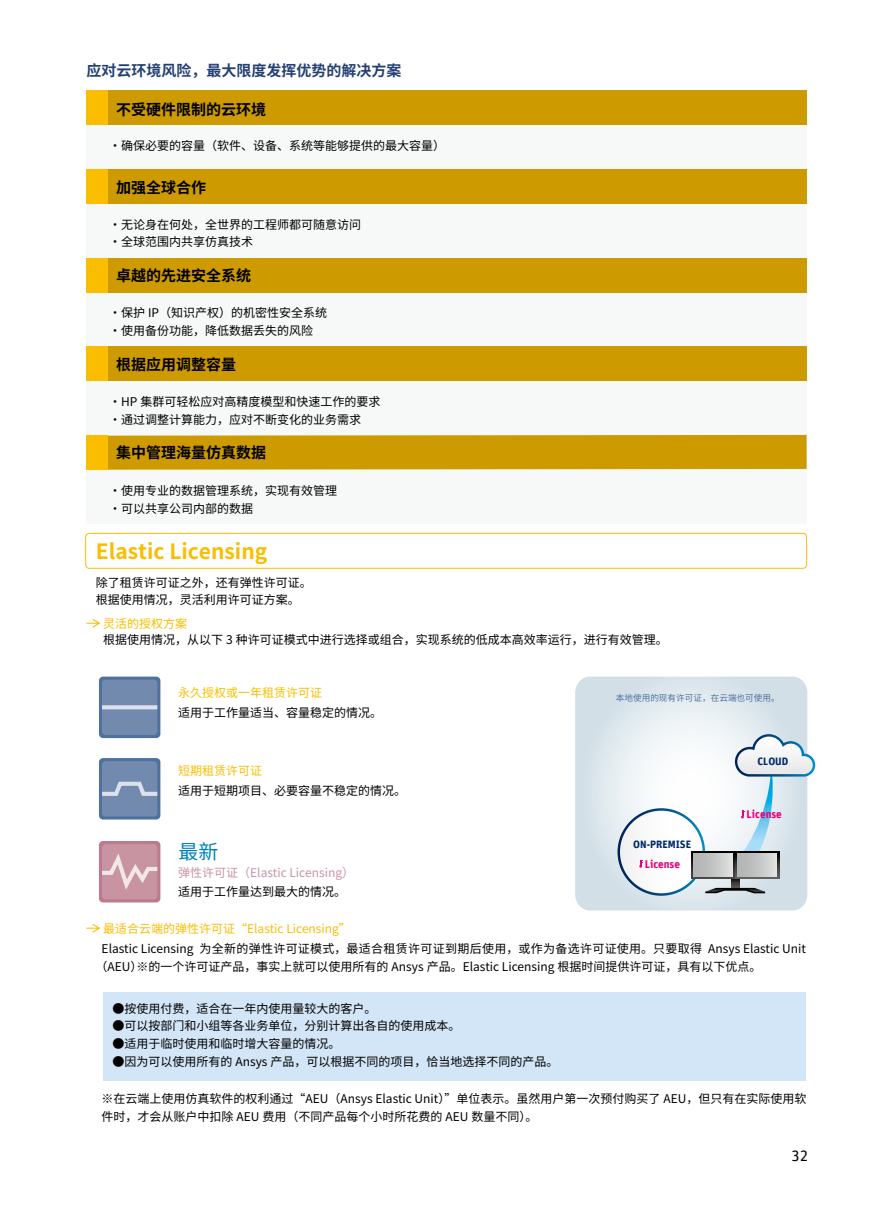
<style>
.page{position:relative;width:893px;height:1212px;background:#fff}
.page>*{position:absolute;margin:0;border:0;box-sizing:border-box;transform-origin:0 0}
.t1{font:700 21px "Source Han Sans CN";color:#fabd00}
.t2{font:19.95px "Source Han Sans CN";color:#0083b6}
.t3{font:700 15px "Source Han Sans CN";color:#000}
.t4{font:700 15px "Source Han Sans CN";color:#244074}
.t5{font:15px "Unit Offc Pro";color:#000}
.t6{font:12px/17.7px "Source Han Sans CN";color:#000}
.t7{font:12px "Source Han Sans CN";color:#fabd00}
.t8{font:12px "Source Han Sans CN";color:#c894a2}
.t9{font:700 11.25px "Unit Offc Pro";color:#e4007f}
.t10{font:700 10.8px "Unit Offc Pro";color:#002b69}
.t11{font:8.7px "Source Han Sans CN";color:#4e729d}
</style>
<div class="page">
<div style="left:86px;top:90px;width:721px;height:434px;background:#f7f8f8"></div>
<div style="left:106px;top:91px;width:701px;height:34px;background:#cd9a00"></div>
<div style="left:106px;top:169px;width:701px;height:34px;background:#cd9a00"></div>
<div style="left:106px;top:258px;width:701px;height:34px;background:#cd9a00"></div>
<div style="left:106px;top:347px;width:701px;height:34px;background:#cd9a00"></div>
<div style="left:106px;top:435px;width:701px;height:35px;background:#cd9a00"></div>
<div style="left:86px;top:91px;width:22px;height:34px;background:#fabd00"></div>
<div style="left:86px;top:169px;width:22px;height:34px;background:#fabd00"></div>
<div style="left:86px;top:258px;width:22px;height:34px;background:#fabd00"></div>
<div style="left:86px;top:347px;width:22px;height:34px;background:#fabd00"></div>
<div style="left:86px;top:435px;width:22px;height:34px;background:#fabd00"></div>
<div style="left:103px;top:991px;width:703px;height:89px;background:#d3e6f7"></div>
<svg style="left:575px;top:676px;width:232px;height:234px"></svg>
<svg style="left:617px;top:808px;width:88px;height:88px"></svg>
<div style="left:620px;top:811px;width:83px;height:82px;background:#fcfcfc;border-radius:41px"></div>
<div style="left:99px;top:758px;width:61px;height:61px;background:#4e729d;border-radius:4px"></div>
<div style="left:102px;top:761px;width:55px;height:55px;background:#738aaf;border-radius:4px"></div>
<svg style="left:102px;top:780px;width:59px;height:18px"></svg>
<div style="left:99px;top:841px;width:61px;height:61px;background:#bb7a8d;border-radius:4px"></div>
<div style="left:102px;top:844px;width:55px;height:55px;background:#c894a2;border-radius:4px"></div>
<svg style="left:102px;top:848px;width:59px;height:47px"></svg>
<div style="left:99px;top:676px;width:61px;height:62px;background:#4e729d;border-radius:4px"></div>
<div style="left:102px;top:680px;width:55px;height:55px;background:#738aaf;border-radius:4px"></div>
<svg style="left:102px;top:705px;width:55px;height:4px"></svg>
<svg style="left:691px;top:852px;width:44px;height:26px"></svg>
<div style="left:694px;top:854px;width:39px;height:22px;background:linear-gradient(to right,#aeaeaf,#dedede)"></div>
<svg style="left:735px;top:866px;width:44px;height:12px"></svg>
<div style="left:737px;top:854px;width:40px;height:22px;background:linear-gradient(to right,#adaeae,#ddddde)"></div>
<svg style="left:704px;top:877px;width:63px;height:17px"></svg>
<svg style="left:639px;top:860px;width:4px;height:8px"></svg>
<svg style="left:731px;top:734px;width:84px;height:132px"></svg>
<svg style="left:86px;top:619px;width:14px;height:8px"></svg>
<svg style="left:86px;top:924px;width:14px;height:8px"></svg>
<div style="left:85px;top:533px;width:722px;height:36px;border:1px solid #fabd00;border-radius:4px"></div>
<p class="t4" style="left:86px;top:62px;width:317px">应对云环境风险，最大限度发挥优势的解决方案</p>
<p class="t3" style="left:116px;top:101px;width:151px">不受硬件限制的云环境</p>
<p class="t6" style="left:109px;top:137px;width:338px">・确保必要的容量（软件、设备、系统等能够提供的最大容量）</p>
<p class="t3" style="left:116px;top:179px;width:91px">加强全球合作</p>
<p class="t6" style="left:109px;top:216px;width:254px">・无论身在何处，全世界的工程师都可随意访问・全球范围内共享仿真技术</p>
<p class="t3" style="left:116px;top:267px;width:136px">卓越的先进安全系统</p>
<p class="t6" style="left:109px;top:304px;width:220px">・保护 IP（知识产权）的机密性安全系统・使用备份功能，降低数据丢失的风险</p>
<p class="t3" style="left:116px;top:356px;width:121px">根据应用调整容量</p>
<p class="t6" style="left:109px;top:393px;width:273px">・HP 集群可轻松应对高精度模型和快速工作的要求・通过调整计算能力，应对不断变化的业务需求</p>
<p class="t3" style="left:116px;top:444px;width:151px">集中管理海量仿真数据</p>
<p class="t6" style="left:109px;top:482px;width:230px">・使用专业的数据管理系统，实现有效管理・可以共享公司内部的数据</p>
<h1 class="t1" style="left:96px;top:539px;width:173px">Elastic Licensing</h1>
<p class="t6" style="left:96px;top:574px;width:218px">除了租赁许可证之外，还有弹性许可证。根据使用情况，灵活利用许可证方案。</p>
<p class="t7" style="left:103px;top:617px;width:85px">灵活的授权方案</p>
<p class="t6" style="left:103px;top:631px;width:566px">根据使用情况，从以下 3 种许可证模式中进行选择或组合，实现系统的低成本高效率运行，进行有效管理。</p>
<p class="t7" style="left:178px;top:686px;width:145px">永久授权或一年租赁许可证</p>
<p class="t6" style="left:178px;top:703px;width:205px">适用于工作量适当、容量稳定的情况。</p>
<p class="t7" style="left:178px;top:764px;width:85px">短期租赁许可证</p>
<p class="t6" style="left:178px;top:781px;width:229px">适用于短期项目、必要容量不稳定的情况。</p>
<h2 class="t2" style="left:179px;top:840px;width:41px">最新</h2>
<p class="t8" style="left:178px;top:865px;width:177px">弹性许可证（Elastic Licensing）</p>
<p class="t6" style="left:178px;top:883px;width:169px">适用于工作量达到最大的情况。</p>
<p class="t7" style="left:103px;top:922px;width:249px">最适合云端的弹性许可证“Elastic Licensing”</p>
<p class="t11" style="left:616px;top:693px;width:165px">本地使用的现有许可证，在云端也可使用。</p>
<p class="t10" style="left:757px;top:753px;width:32px">CLOUD</p>
<p class="t10" style="left:633px;top:836px;width:59px">ON-PREMISE</p>
<p class="t9" style="left:645px;top:855px;width:37px">License</p>
<p class="t9" style="left:747px;top:806px;width:37px">License</p>
<p class="t6" style="left:96px;top:940px;width:712px;text-indent:6px">Elastic Licensing 为全新的弹性许可证模式，最适合租赁许可证到期后使用，或作为备选许可证使用。只要取得 Ansys Elastic Unit（AEU）※的一个许可证产品，事实上就可以使用所有的 Ansys 产品。Elastic Licensing 根据时间提供许可证，具有以下优点。</p>
<p class="t6" style="left:112px;top:1000px;width:265px">●按使用付费，适合在一年内使用量较大的客户。</p>
<p class="t6" style="left:112px;top:1017px;width:350px">●可以按部门和小组等各业务单位，分别计算出各自的使用成本。</p>
<p class="t6" style="left:112px;top:1035px;width:229px">●适用于临时使用和临时增大容量的情况。</p>
<p class="t6" style="left:112px;top:1053px;width:448px">●因为可以使用所有的 Ansys 产品，可以根据不同的项目，恰当地选择不同的产品。</p>
<p class="t6" style="left:102px;top:1090px;width:706px">※在云端上使用仿真软件的权利通过“AEU（Ansys Elastic Unit）”单位表示。虽然用户第一次预付购买了 AEU，但只有在实际使用软件时，才会从账户中扣除 AEU 费用（不同产品每个小时所花费的 AEU 数量不同）。</p>
<p class="t5" style="left:791px;top:1145px;width:18px">32</p>
</div>
